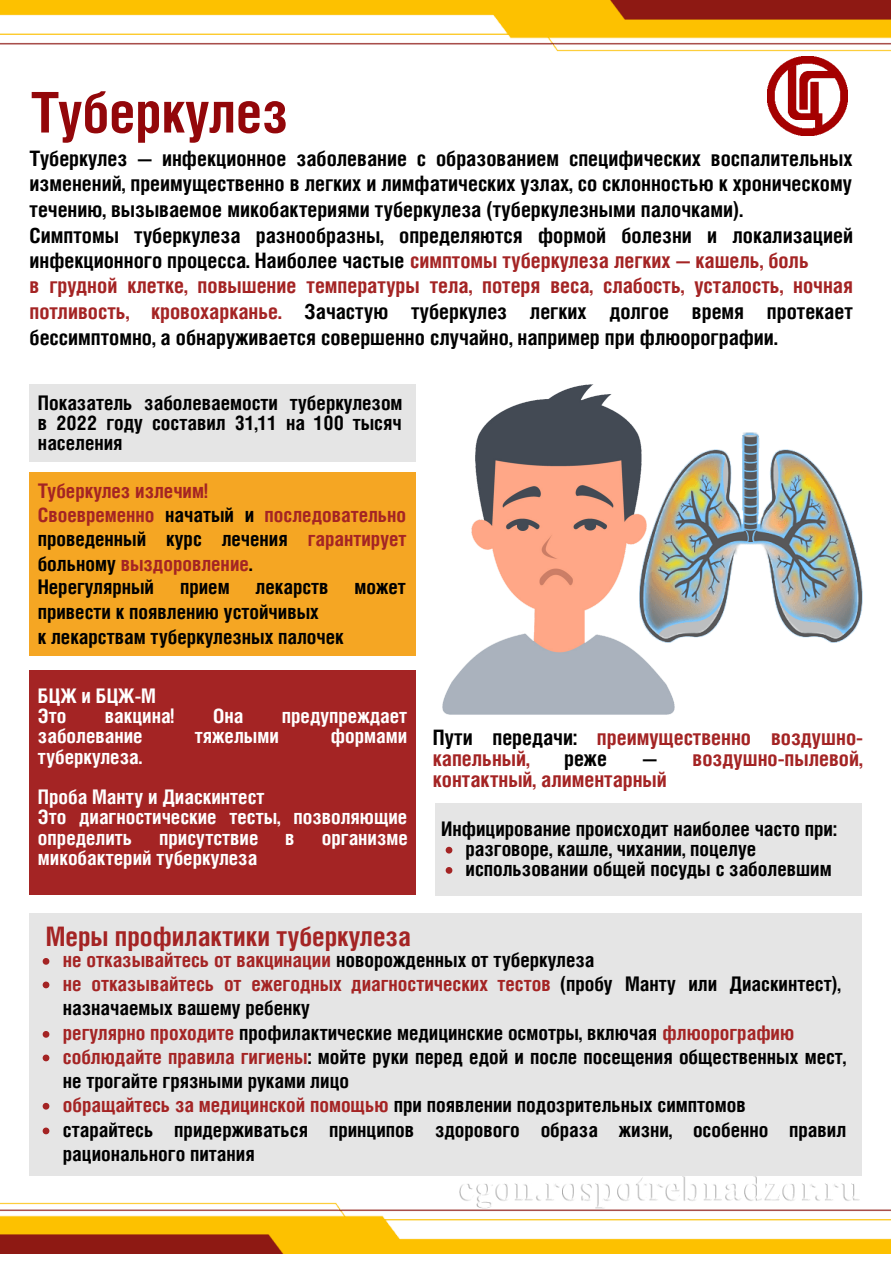
<style>
.page{position:relative;width:891px;height:1262px;background:#fff}
.page>*{position:absolute;margin:0;border:0;box-sizing:border-box;transform-origin:0 0}
.t1{font:700 56.1px "Helios Cond";color:#93070a}
.t2{font:700 27px "Helios Cond";color:#a42424}
.t3{font:700 21.3px/25.8px "Helios Cond";color:#000;text-align:justify}
.t4{font:700 21.3px/21.3px "Helios Cond";color:#a42424}
.t5{font:700 20.25px/24.8px "Helios Cond";color:#000}
.t6{font:700 20.25px/40.3px "Helios Cond";color:#fff}
.t7{font:700 20.25px/24.2px "Helios Cond";color:#a42424;text-align:justify}
.s1{color:#a42424}
.s2{color:#000}
</style>
<div class="page">
<div style="left:29px;top:384px;width:386px;height:77px;background:#e5e5e5"></div>
<div style="left:29px;top:670px;width:386px;height:224px;background:#a42424"></div>
<div style="left:29px;top:473px;width:386px;height:183px;background:#f5a623"></div>
<div style="left:436px;top:803px;width:426px;height:92px;background:#e5e5e5"></div>
<img style="left:0;top:0;width:890px;height:52px">
<img style="left:0;top:1202px;width:890px;height:51px">
<img style="left:442px;top:1175px;width:439px;height:40px">
<img style="left:768px;top:56px;width:80px;height:80px">
<svg style="left:446px;top:846px;width:6px;height:7px"></svg>
<svg style="left:446px;top:867px;width:6px;height:6px"></svg>
<div style="left:29px;top:913px;width:833px;height:262px;background:#e5e5e5"></div>
<svg style="left:43px;top:958px;width:6px;height:6px"></svg>
<svg style="left:43px;top:981px;width:6px;height:7px"></svg>
<svg style="left:43px;top:1031px;width:6px;height:6px"></svg>
<svg style="left:43px;top:1054px;width:6px;height:7px"></svg>
<svg style="left:43px;top:1102px;width:6px;height:7px"></svg>
<svg style="left:43px;top:1127px;width:6px;height:7px"></svg>
<img style="left:675px;top:432px;width:187px;height:210px">
<img style="left:442px;top:384px;width:233px;height:330px">
<p class="t1" style="left:31px;top:79px;width:259px">Туберкулез</p>
<p class="t3" style="left:30px;top:146px;width:824px;line-height:25.2px">Туберкулез — инфекционное заболевание с образованием специфических воспалительных изменений, преимущественно в легких и лимфатических узлах, со склонностью к хроническому течению, вызываемое микобактериями туберкулеза (туберкулезными палочками).</p>
<p class="t3" style="left:30px;top:222px;width:825px">Симптомы туберкулеза разнообразны, определяются формой болезни и локализацией инфекционного процесса. Наиболее частые <span class="s1">симптомы туберкулеза легких — кашель, боль</span></p>
<p class="t3" style="left:30px;top:272px;width:825px"><span class="s1">в грудной клетке, повышение температуры тела, потеря веса, слабость, усталость, ночная потливость, кровохарканье.</span> Зачастую туберкулез легких долгое время протекает бессимптомно, а обнаруживается совершенно случайно, например при флюорографии.</p>
<p class="t5" style="left:38px;top:392px;width:366px;line-height:20.2px;text-align:justify">Показатель заболеваемости туберкулезом в 2022 году составил 31,11 на 100 тысяч населения</p>
<p class="t7" style="left:38px;top:478px;width:172px">Туберкулез излечим!</p>
<p class="t7" style="left:38px;top:502px;width:370px">Своевременно <span class="s2">начатый и</span> последовательно <span class="s2">проведенный курс лечения</span> гарантирует <span class="s2">больному</span> выздоровление<span class="s2">.</span></p>
<p class="t5" style="left:38px;top:574px;width:118px">Нерегулярный</p>
<p class="t5" style="left:180px;top:574px;width:51px">прием</p>
<p class="t5" style="left:256px;top:574px;width:75px">лекарств</p>
<p class="t5" style="left:354px;top:574px;width:53px">может</p>
<p class="t5" style="left:38px;top:599px;width:283px">привести к появлению устойчивых</p>
<p class="t5" style="left:38px;top:623px;width:308px">к лекарствам туберкулезных палочек</p>
<p class="t6" style="left:38px;top:675px;width:120px">БЦЖ и БЦЖ-М</p>
<p class="t6" style="left:38px;top:695px;width:30px">Это</p>
<p class="t6" style="left:105px;top:695px;width:71px">вакцина!</p>
<p class="t6" style="left:213px;top:695px;width:32px">Она</p>
<p class="t6" style="left:282px;top:695px;width:127px">предупреждает</p>
<p class="t6" style="left:38px;top:715px;width:106px">заболевание</p>
<p class="t6" style="left:195px;top:715px;width:85px">тяжелыми</p>
<p class="t6" style="left:331px;top:715px;width:78px">формами</p>
<p class="t6" style="left:38px;top:736px;width:228px">туберкулеза.<br>Проба Манту и Диаскинтест</p>
<p class="t6" style="left:38px;top:806px;width:371px;line-height:20.2px">Это диагностические тесты, позволяющие определить</p>
<p class="t6" style="left:159px;top:816px;width:101px">присутствие</p>
<p class="t6" style="left:285px;top:816px;width:11px">в</p>
<p class="t6" style="left:322px;top:816px;width:88px">организме</p>
<p class="t6" style="left:38px;top:837px;width:221px">микобактерий туберкулеза</p>
<p class="t4" style="left:433px;top:726px;width:432px"><span class="s2">Пути передачи:</span> преимущественно воздушно&shy;капельный,</p>
<p class="t4" style="left:433px;top:747px;width:431px;text-indent:210px"><span class="s2">—</span> воздушно-пылевой, контактный, алиментарный</p>
<p class="t5" style="left:441px;top:815px;width:397px">Инфицирование происходит наиболее часто при:</p>
<p class="t5" style="left:466px;top:835px;width:292px">разговоре, кашле, чихании, поцелуе</p>
<p class="t5" style="left:466px;top:856px;width:368px">использовании общей посуды с заболевшим</p>
<p class="t3" style="left:564px;top:745px;width:44px">реже</p>
<p class="t2" style="left:46px;top:919px;width:367px">Меры профилактики туберкулеза</p>
<p class="t7" style="left:63px;top:947px;width:533px">не отказывайтесь от вакцинации <span class="s2">новорожденных от туберкулеза</span></p>
<p class="t5" style="left:63px;top:970px;width:779px"><span class="s1">не отказывайтесь от ежегодных диагностических тестов</span> (пробу Манту или Диаскинтест), назначаемых вашему ребенку</p>
<p class="t5" style="left:63px;top:1020px;width:733px"><span class="s1">регулярно проходите</span> профилактические медицинские осмотры, включая <span class="s1">флюорографию</span></p>
<p class="t5" style="left:63px;top:1043px;width:785px"><span class="s1">соблюдайте правила гигиены</span>: мойте руки перед едой и после посещения общественных мест, не трогайте грязными руками лицо</p>
<p class="t5" style="left:63px;top:1091px;width:684px"><span class="s1">обращайтесь за медицинской помощью</span> при появлении подозрительных симптомов</p>
<p class="t5" style="left:63px;top:1116px;width:785px">старайтесь придерживаться принципов здорового образа жизни, особенно правил рационального питания</p>
</div>
